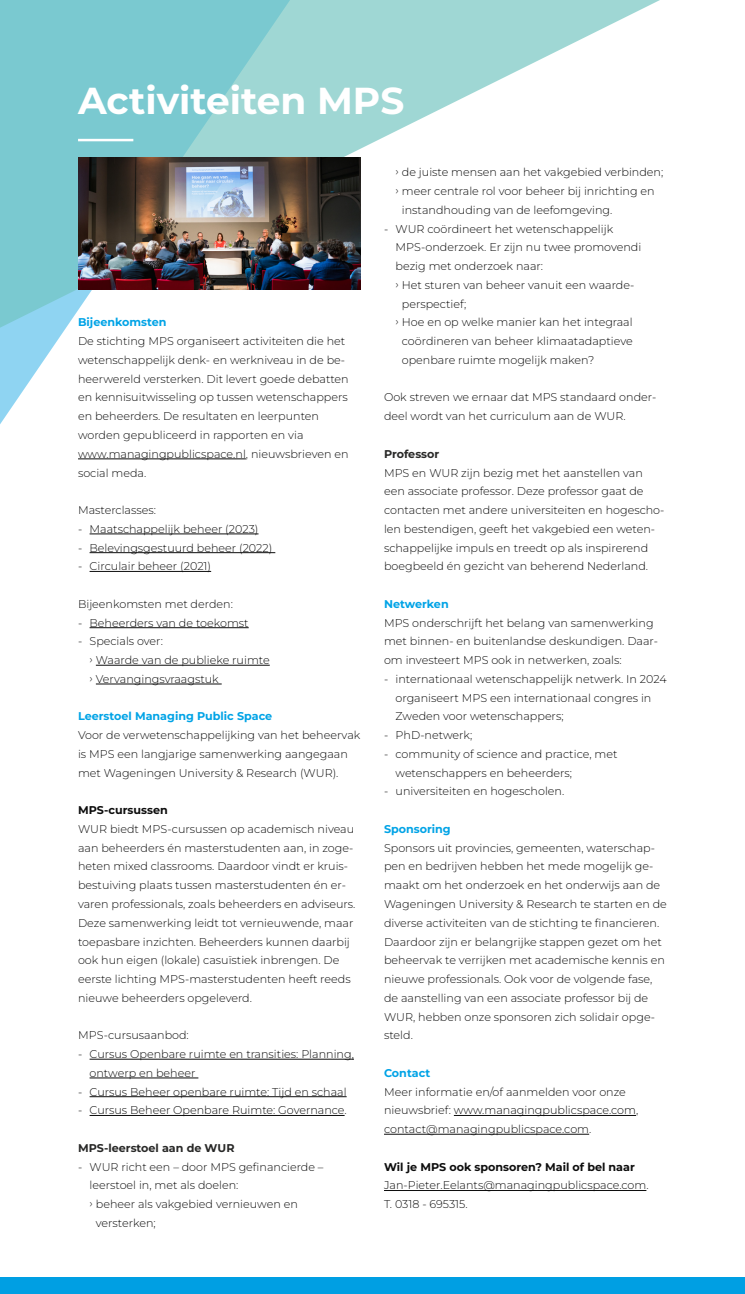
<style>
.page{position:relative;width:745px;height:1294px;background:#fff}
.page>*{position:absolute;margin:0;border:0;box-sizing:border-box;transform-origin:0 0}
.t1{font:700 37.5px "Montserrat";color:#fff}
.t2{font:300 11.25px/18.8px "Montserrat";color:#0d0d0d}
.t3{font:700 11.25px "Montserrat";color:#00a3e6}
.t4{font:700 11.25px "Montserrat";color:#0d0d0d}
.t5{font:700 11.25px "Montserrat";color:#282827}
</style>
<div class="page">
<svg style="left:0;top:0;width:660px;height:380px"></svg>
<hr style="left:78px;top:458px;width:168px;height:1px;background:#0d0d0d">
<hr style="left:89px;top:533px;width:169px;height:1px;background:#0d0d0d">
<hr style="left:89px;top:552px;width:186px;height:1px;background:#0d0d0d">
<hr style="left:89px;top:571px;width:122px;height:1px;background:#0d0d0d">
<hr style="left:89px;top:627px;width:159px;height:1px;background:#0d0d0d">
<hr style="left:96px;top:665px;width:173px;height:1px;background:#0d0d0d">
<hr style="left:96px;top:683px;width:125px;height:1px;background:#0d0d0d">
<hr style="left:89px;top:1058px;width:265px;height:1px;background:#0d0d0d">
<hr style="left:89px;top:1077px;width:109px;height:1px;background:#0d0d0d">
<hr style="left:89px;top:1096px;width:257px;height:1px;background:#0d0d0d">
<hr style="left:89px;top:1115px;width:255px;height:1px;background:#0d0d0d">
<hr style="left:453px;top:1115px;width:182px;height:1px;background:#0d0d0d">
<hr style="left:384px;top:1133px;width:204px;height:1px;background:#0d0d0d">
<hr style="left:384px;top:1190px;width:262px;height:1px;background:#0d0d0d">
<hr style="left:78px;top:139px;width:55px;height:2px;background:#fff">
<img style="left:78px;top:158px;width:283px;height:131px">
<div style="left:0;top:1277px;width:744px;height:16px;background:#009fe3"></div>
<h1 class="t1" style="left:78px;top:76px;width:327px">Activiteiten MPS</h1>
<p class="t3" style="left:78px;top:315px;width:90px">Bijeenkomsten</p>
<p class="t2" style="left:78px;top:331px;width:272px">De stichting MPS organiseert activiteiten die het wetenschappelijk denk- en werkniveau in de be&shy;heerwereld versterken. Dit levert goede debatten en kennisuitwisseling op tussen wetenschappers en beheerders. De resultaten en leerpunten worden gepubliceerd in rapporten en via www.managingpublicspace.nl, nieuwsbrieven en social meda.</p>
<p class="t2" style="left:78px;top:500px;width:79px">Masterclasses:</p>
<p class="t2" style="left:78px;top:519px;width:182px">- Maatschappelijk beheer (2023)</p>
<p class="t2" style="left:78px;top:538px;width:196px">- Belevingsgestuurd beheer (2022)</p>
<p class="t2" style="left:78px;top:556px;width:134px">- Circulair beheer (2021)</p>
<p class="t2" style="left:78px;top:594px;width:156px">Bijeenkomsten met derden:</p>
<p class="t2" style="left:78px;top:613px;width:172px">- Beheerders van de toekomst</p>
<p class="t2" style="left:89px;top:631px;width:181px;text-indent:-12px">- Specials over:<br>› Waarde van de publieke ruimte › Vervangingsvraagstuk</p>
<p class="t3" style="left:78px;top:709px;width:195px">Leerstoel Managing Public Space</p>
<p class="t2" style="left:78px;top:725px;width:284px">Voor de verwetenschappelijking van het beheervak is MPS een langjarige samenwerking aangegaan met Wageningen University &amp; Research (WUR).</p>
<p class="t4" style="left:78px;top:802px;width:91px">MPS-cursussen</p>
<p class="t2" style="left:78px;top:819px;width:279px">WUR biedt MPS-cursussen op academisch niveau aan beheerders én masterstudenten aan, in zoge&shy;heten mixed classrooms. Daardoor vindt er kruis&shy;bestuiving plaats tussen masterstudenten én er&shy;varen professionals, zoals beheerders en adviseurs.<br>Deze samenwerking leidt tot vernieuwende, maar toepasbare inzichten. Beheerders kunnen daarbij ook hun eigen (lokale) casuïstiek inbrengen. De eerste lichting MPS-masterstudenten heeft reeds nieuwe beheerders opgeleverd.</p>
<p class="t2" style="left:78px;top:1025px;width:112px">MPS-cursusaanbod:</p>
<p class="t2" style="left:89px;top:1044px;width:266px;text-indent:-12px">- Cursus Openbare ruimte en transities: Planning, ontwerp en beheer</p>
<p class="t2" style="left:78px;top:1081px;width:270px">- Cursus Beheer openbare ruimte: Tijd en schaal</p>
<p class="t2" style="left:78px;top:1100px;width:270px">- Cursus Beheer Openbare Ruimte: Governance.</p>
<p class="t5" style="left:78px;top:1140px;width:158px">MPS-leerstoel aan de WUR</p>
<p class="t2" style="left:78px;top:1156px;width:247px">- WUR richt een – door MPS gefinancierde –</p>
<p class="t2" style="left:89px;top:1175px;width:150px">leerstoel in, met als doelen:</p>
<p class="t2" style="left:89px;top:1194px;width:210px">› beheer als vakgebied vernieuwen en</p>
<p class="t2" style="left:96px;top:1213px;width:61px">versterken;</p>
<p class="t2" style="left:395px;top:163px;width:269px">› de juiste mensen aan het vakgebied verbinden;</p>
<p class="t2" style="left:395px;top:181px;width:260px">› meer centrale rol voor beheer bij inrichting en</p>
<p class="t2" style="left:401px;top:200px;width:212px">instandhouding van de leefomgeving.</p>
<p class="t2" style="left:384px;top:219px;width:230px">- WUR coördineert het wetenschappelijk</p>
<p class="t2" style="left:395px;top:238px;width:247px">MPS-onderzoek. Er zijn nu twee promovendi</p>
<p class="t2" style="left:395px;top:256px;width:149px">bezig met onderzoek naar:</p>
<p class="t2" style="left:395px;top:275px;width:240px">› Het sturen van beheer vanuit een waarde-</p>
<p class="t2" style="left:401px;top:294px;width:66px">perspectief;</p>
<p class="t2" style="left:395px;top:313px;width:238px">› Hoe en op welke manier kan het integraal</p>
<p class="t2" style="left:401px;top:331px;width:232px">coördineren van beheer klimaatadaptieve</p>
<p class="t2" style="left:401px;top:350px;width:194px">openbare ruimte mogelijk maken?</p>
<p class="t2" style="left:384px;top:388px;width:273px">Ook streven we ernaar dat MPS standaard onder&shy;deel wordt van het curriculum aan de WUR.</p>
<p class="t5" style="left:384px;top:446px;width:57px">Professor</p>
<p class="t2" style="left:384px;top:463px;width:282px">MPS en WUR zijn bezig met het aanstellen van een associate professor. Deze professor gaat de contacten met andere universiteiten en hogescho&shy;len bestendigen, geeft het vakgebied een weten&shy;schappelijke impuls en treedt op als inspirerend boegbeeld én gezicht van beherend Nederland.</p>
<p class="t3" style="left:384px;top:596px;width:66px">Netwerken</p>
<p class="t2" style="left:384px;top:613px;width:275px">MPS onderschrijft het belang van samenwerking met binnen- en buitenlandse deskundigen. Daar&shy;om investeert MPS ook in netwerken, zoals:</p>
<p class="t2" style="left:395px;top:669px;width:272px;text-indent:-12px">- internationaal wetenschappelijk netwerk. In 2024 organiseert MPS een internationaal congres in<br>Zweden voor wetenschappers;</p>
<p class="t2" style="left:384px;top:725px;width:90px">- PhD-netwerk;</p>
<p class="t2" style="left:395px;top:744px;width:223px;text-indent:-12px">- community of science and practice, met wetenschappers en beheerders;</p>
<p class="t2" style="left:384px;top:781px;width:182px">- universiteiten en hogescholen.</p>
<p class="t3" style="left:384px;top:821px;width:68px">Sponsoring</p>
<p class="t2" style="left:384px;top:838px;width:284px">Sponsors uit provincies, gemeenten, waterschap&shy;pen en bedrijven hebben het mede mogelijk ge&shy;maakt om het onderzoek en het onderwijs aan de Wageningen University &amp; Research te starten en de diverse activiteiten van de stichting te financieren.<br>Daardoor zijn er belangrijke stappen gezet om het beheervak te verrijken met academische kennis en nieuwe professionals. Ook voor de volgende fase, de aanstelling van een associate professor bij de WUR, hebben onze sponsoren zich solidair opge&shy;steld.</p>
<p class="t3" style="left:384px;top:1065px;width:48px">Contact</p>
<p class="t2" style="left:384px;top:1081px;width:255px">Meer informatie en/of aanmelden voor onze nieuwsbrief: www.managingpublicspace.com, contact@managingpublicspace.com.</p>
<p class="t4" style="left:384px;top:1159px;width:252px">Wil je MPS ook sponsoren? Mail of bel naar</p>
<p class="t2" style="left:384px;top:1175px;width:266px">Jan-Pieter.Eelants@managingpublicspace.com.<br>T. 0318 - 695315.</p>
</div>
